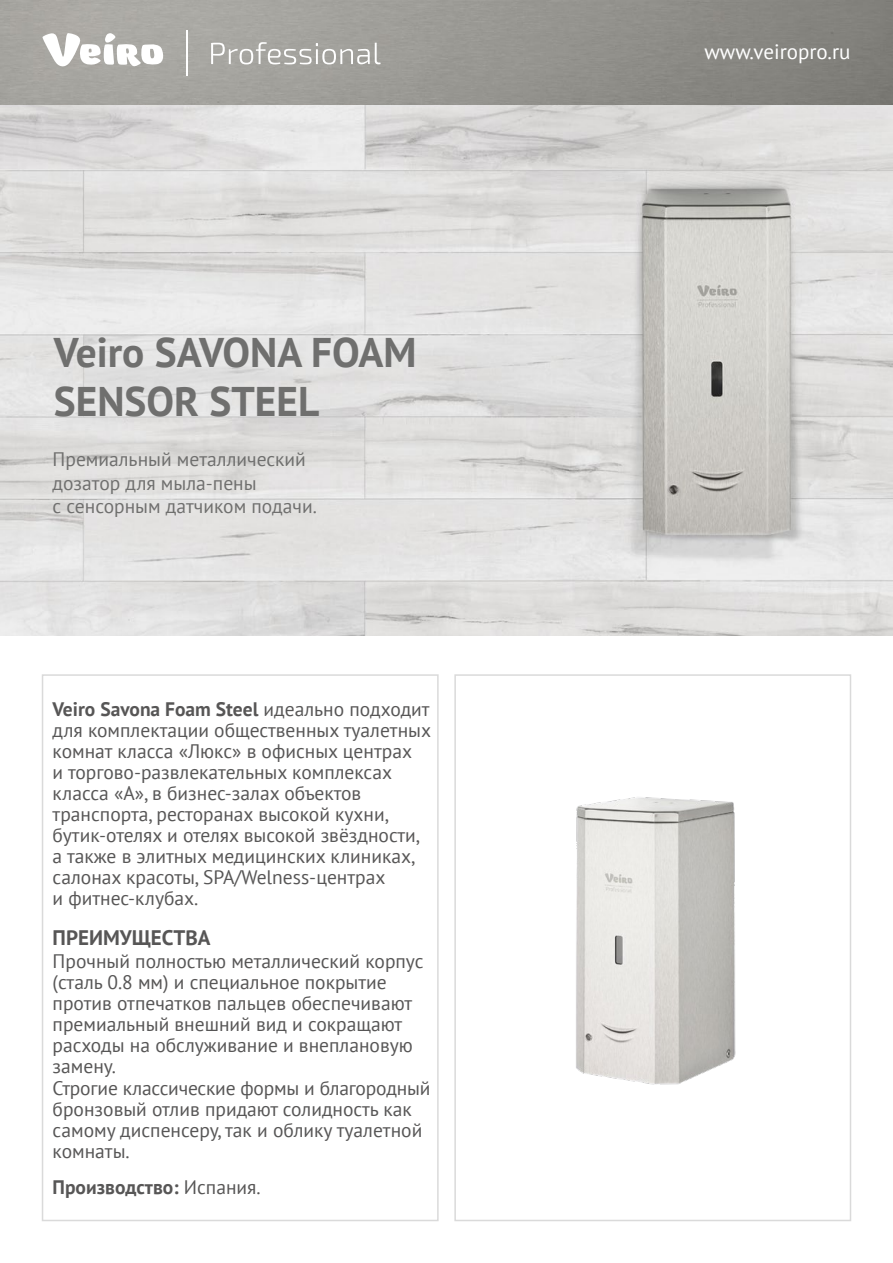
<style>
.page{position:relative;width:893px;height:1263px;background:#fff}
.page>*{position:absolute;margin:0;border:0;box-sizing:border-box;transform-origin:0 0}
.t1{font:700 41.4px/49.7px "PT Sans";color:#6f6f6e}
.t2{font:21px "PT Sans";color:#fff}
.t3{font:700 21px "PT Sans";color:#575656}
.t4{font:19.5px/21px "PT Sans";color:#575656}
.t5{font:19.5px/23.4px "PT Sans";color:#6f6f6e}
.t6{font:700 19.5px "PT Sans";color:#575656}
.s1{font-weight:700}
.s2{font-weight:400}
</style>
<div class="page">
<img style="left:0;top:0;width:893px;height:635px">
<img style="left:576px;top:797px;width:160px;height:288px">
<svg style="left:211px;top:42px;width:170px;height:22px;background:#b7b6b2"></svg>
<svg style="left:42px;top:33px;width:124px;height:35px"></svg>
<hr style="left:186px;top:30px;width:2px;height:45px;background:#fff">
<div style="left:42px;top:674px;width:397px;height:547px;border:2px solid #dadada"></div>
<div style="left:454px;top:674px;width:397px;height:547px;border:2px solid #dadada"></div>
<h1 class="t1" style="left:54px;top:326px;width:364px">Veiro SAVONA FOAM<br>SENSOR STEEL</h1>
<p class="t5" style="left:53px;top:447px;width:266px">Премиальный металлический дозатор для мыла-пены<br>с сенсорным датчиком подачи.</p>
<p class="t4" style="left:53px;top:698px;width:380px"><span class="s1">Veiro Savona Foam Steel</span> идеально подходит для комплектации общественных туалетных комнат класса «Люкс» в офисных центрах<br>и торгово-развлекательных комплексах класса «А», в бизнес-залах объектов транспорта, ресторанах высокой кухни, бутик-отелях и отелях высокой звёздности, а также в элитных медицинских клиниках, салонах красоты, SPA/Welness-центрах<br>и фитнес-клубах.</p>
<p class="t3" style="left:53px;top:924px;width:159px">ПРЕИМУЩЕСТВА</p>
<p class="t4" style="left:53px;top:950px;width:379px">Прочный полностью металлический корпус (сталь 0.8 мм) и специальное покрытие против отпечатков пальцев обеспечивают премиальный внешний вид и сокращают расходы на обслуживание и внеплановую замену.<br>Строгие классические формы и благородный бронзовый отлив придают солидность как самому диспенсеру, так и облику туалетной комнаты.</p>
<p class="t6" style="left:53px;top:1174px;width:209px">Производство: <span class="s2">Испания.</span></p>
<p class="t2" style="left:704px;top:38px;width:148px">www.veiropro.ru</p>
</div>
